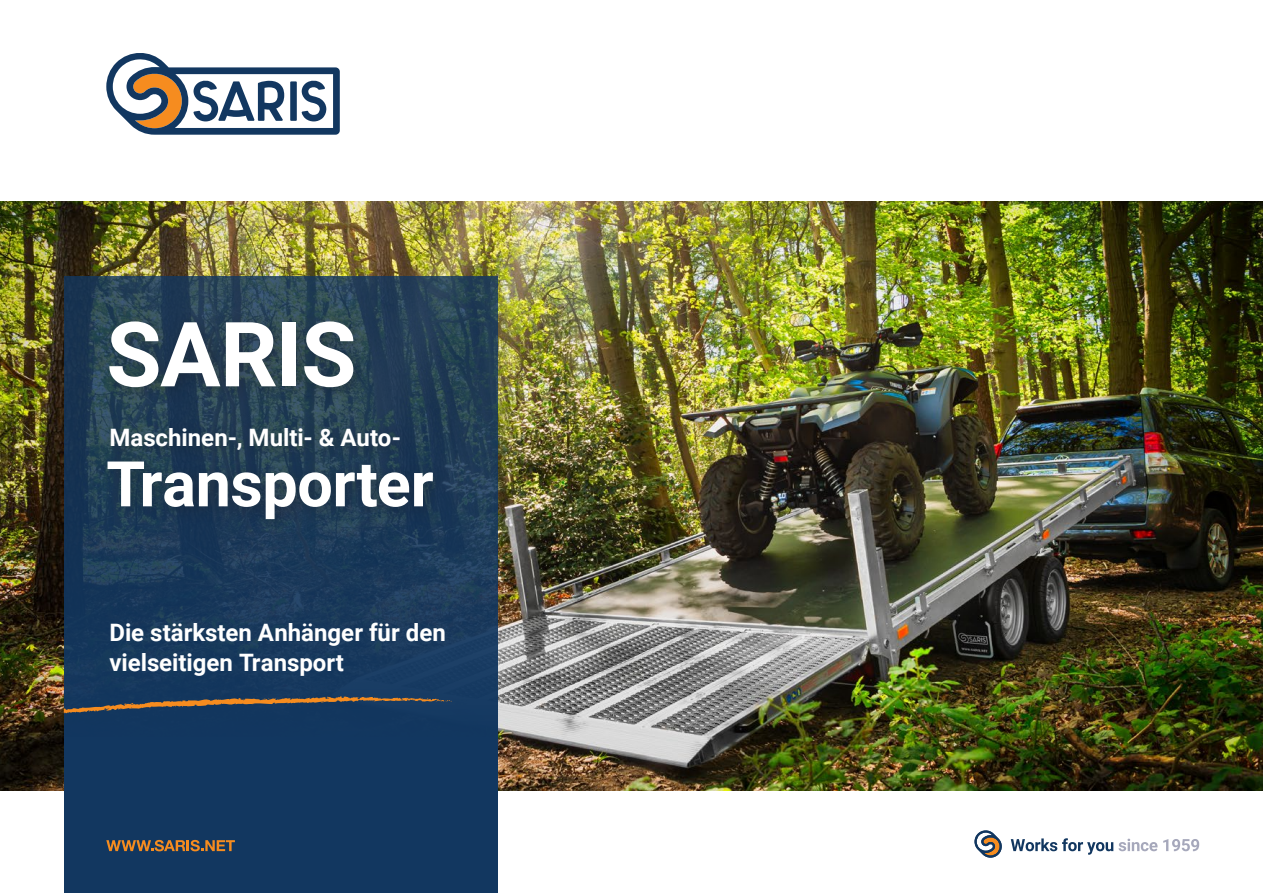
<style>
.page{position:relative;width:1263px;height:893px;background:#fff}
.page>*{position:absolute;margin:0;border:0;box-sizing:border-box;transform-origin:0 0}
.COVER_-_titel{font:700 90px "Roboto";letter-spacing:-.015em;color:#fff}
.COVER_-_titel-2{font:700 63px "Roboto";letter-spacing:-.005em;color:#fff}
.COVER_-_beschrijving{font:700 24px/30px "Roboto";color:#fff}
</style>
<div class="page">
<img style="left:0;top:202px;width:1263px;height:589px">
<div style="left:64px;top:791px;width:433px;height:102px;background:#123760"></div>
<svg style="left:64px;top:276px;width:433px;height:515px;background:#1a3a5b"></svg>
<svg style="left:106px;top:53px;width:234px;height:82px"></svg>
<svg style="left:106px;top:840px;width:129px;height:11px"></svg>
<svg style="left:1011px;top:838px;width:146px;height:17px"></svg>
<svg style="left:1163px;top:839px;width:36px;height:12px"></svg>
<svg style="left:974px;top:830px;width:28px;height:28px"></svg>
<div style="left:97px;top:310px;width:353px;height:226px;background:#231f20;opacity:.35"></div>
<svg style="left:64px;top:696px;width:388px;height:17px;background:#454a50"></svg>
<p class="COVER_-_titel" style="left:106px;top:291px;width:252px">SARIS</p>
<p class="COVER_-_beschrijving" style="left:109px;top:422px;width:293px">Maschinen-, Multi- &amp; Auto-</p>
<p class="COVER_-_titel-2" style="left:106px;top:440px;width:329px">Transporter</p>
<p class="COVER_-_beschrijving" style="left:109px;top:617px;width:338px">Die stärksten Anhänger für den vielseitigen Transport</p>
</div>
